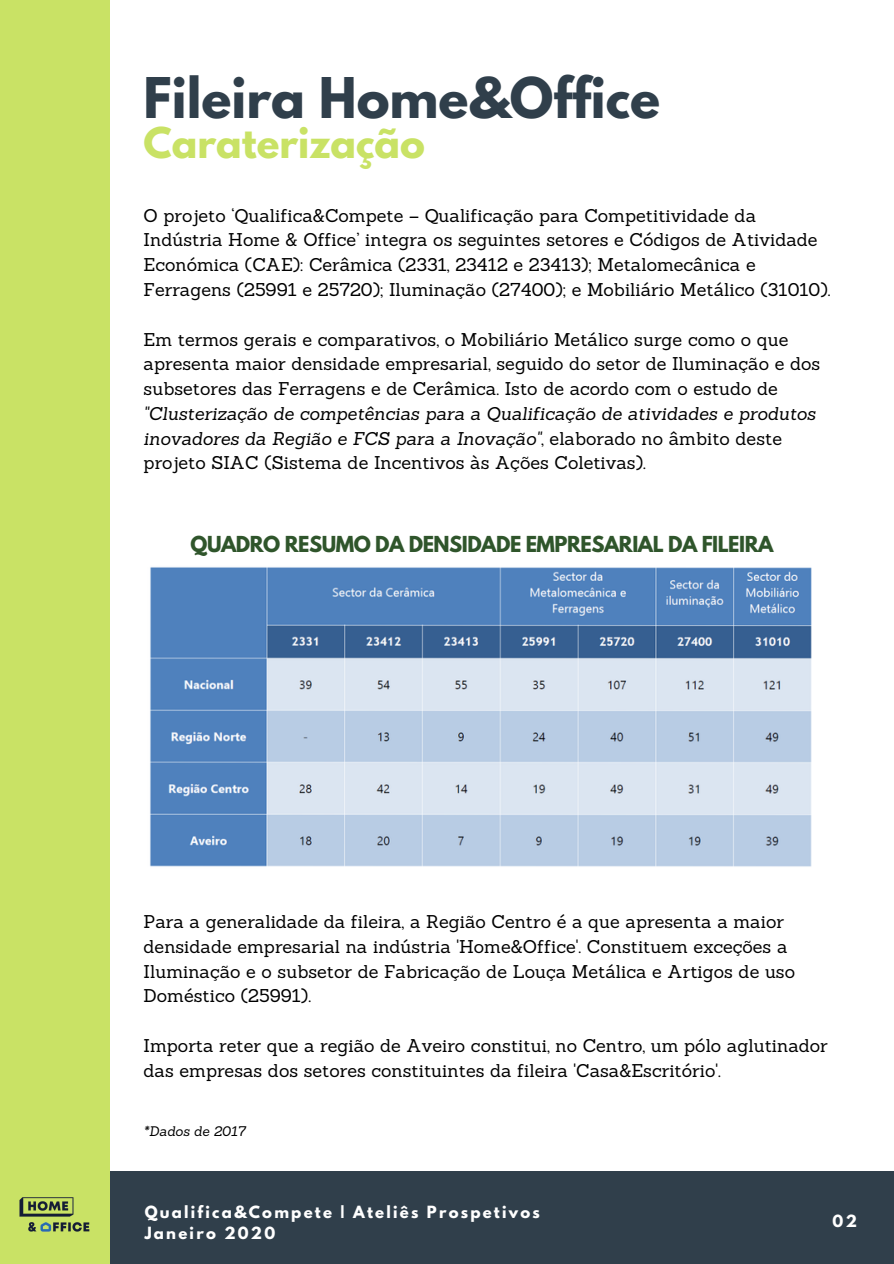
<style>
.page{position:relative;width:894px;height:1264px;background:#fff}
.page>*{position:absolute;margin:0;border:0;box-sizing:border-box;transform-origin:0 0}
.t1{font:700 49.65px "League Spartan";color:#303f4b}
.t2{font:700 37.5px "League Spartan";color:#c9e265}
.t3{font:700 19.5px "League Spartan";letter-spacing:-.025em;color:#2f552b}
.t4{font:18px/24.8px "Sanchez";color:#000}
.t5{font:italic 18px/24.8px "Sanchez";color:#000}
.t6{font:700 14.85px/21.5px "League Spartan";letter-spacing:.15em;color:#fff}
.t7{font:italic 13.5px "Sanchez";color:#000}
.s1{font-style:normal}
</style>
<div class="page">
<div style="left:0;top:1171px;width:893px;height:92px;background:#303f4b"></div>
<div style="left:0;top:0;width:109px;height:1263px;background:#c9e265"></div>
<img style="left:19px;top:1197px;width:71px;height:35px">
<img style="left:150px;top:567px;width:662px;height:300px">
<h1 class="t1" style="left:143px;top:73px;width:518px">Fileira Home&amp;Office</h1>
<h2 class="t2" style="left:143px;top:124px;width:283px">Caraterização</h2>
<p class="t4" style="left:143px;top:203px;width:688px">O projeto ‘Qualifica&amp;Compete – Qualificação para Competitividade da Indústria Home &amp; Office’ integra os seguintes setores e Códigos de Atividade Económica (CAE): Cerâmica (2331, 23412 e 23413); Metalomecânica e Ferragens (25991 e 25720); Iluminação (27400); e Mobiliário Metálico (31010).</p>
<p class="t4" style="left:143px;top:326px;width:678px">Em termos gerais e comparativos, o Mobiliário Metálico surge como o que apresenta maior densidade empresarial, seguido do setor de Iluminação e dos subsetores das Ferragens e de Cerâmica. Isto de acordo com o estudo de</p>
<p class="t5" style="left:143px;top:401px;width:673px">"Clusterização de competências para a Qualificação de atividades e produtos inovadores da Região e FCS para a Inovação"<span class="s1">, elaborado no âmbito deste projeto SIAC (Sistema de Incentivos às Ações Coletivas).</span></p>
<p class="t3" style="left:190px;top:535px;width:584px">QUADRO RESUMO DA DENSIDADE EMPRESARIAL DA FILEIRA</p>
<p class="t4" style="left:143px;top:909px;width:652px">Para a generalidade da fileira, a Região Centro é a que apresenta a maior densidade empresarial na indústria 'Home&amp;Office'. Constituem exceções a Iluminação e o subsetor de Fabricação de Louça Metálica e Artigos de uso Doméstico (25991).</p>
<p class="t4" style="left:143px;top:1032px;width:685px">Importa reter que a região de Aveiro constitui, no Centro, um pólo aglutinador das empresas dos setores constituintes da fileira 'Casa&amp;Escritório'.</p>
<p class="t7" style="left:143px;top:1121px;width:103px">*Dados de 2017</p>
<p class="t6" style="left:145px;top:1202px;width:396px">Qualifica&amp;Compete | Ateliês Prospetivos<br>Janeiro 2020</p>
<p class="t6" style="left:832px;top:1212px;width:26px">02</p>
</div>
